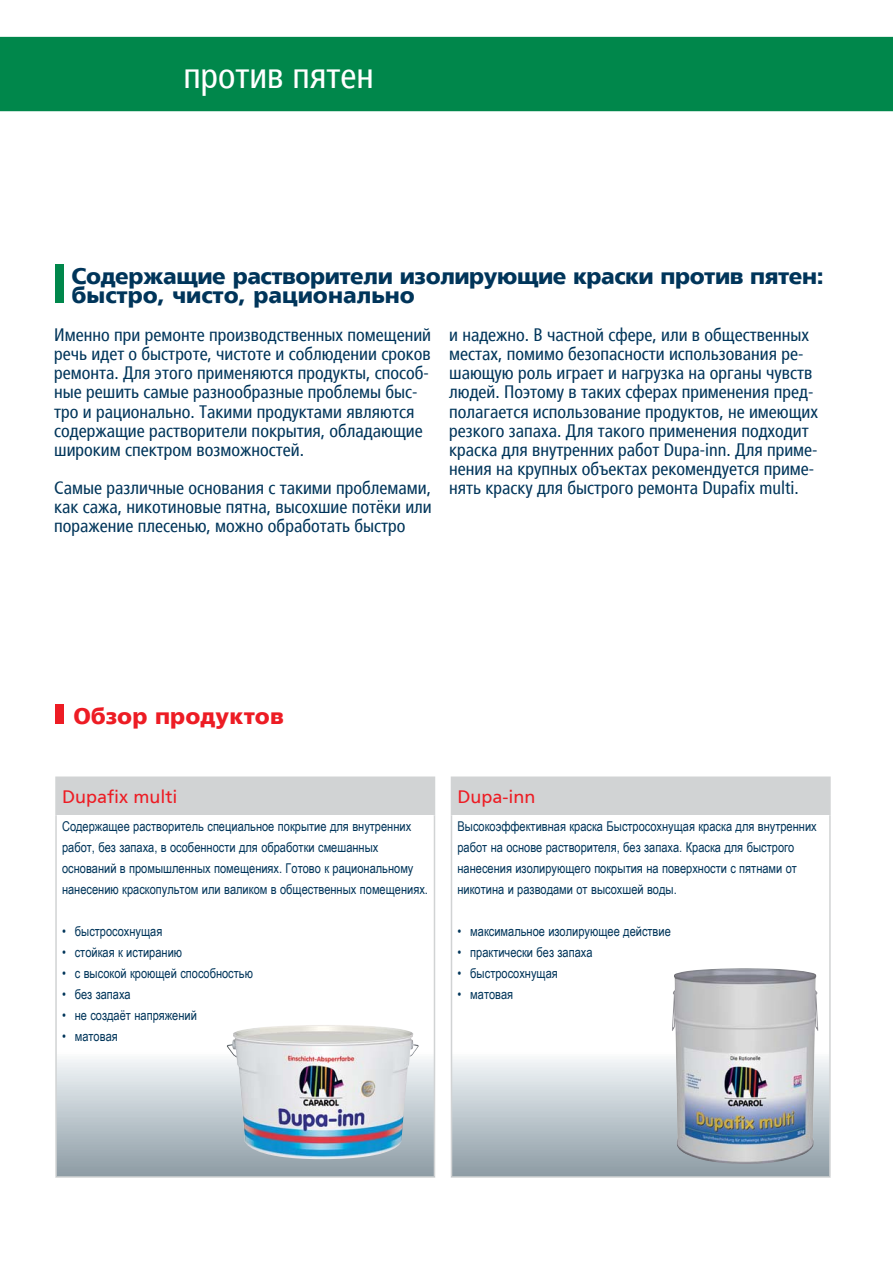
<style>
.page{position:relative;width:893px;height:1263px;background:#fff}
.page>*{position:absolute;margin:0;border:0;box-sizing:border-box;transform-origin:0 0}
.t1{font:condensed 36px "Frutiger LTCYR";color:#fff}
.t2{font:900 22.5px/19.2px "Frutiger LTCYR";letter-spacing:-.02em;color:#00355a}
.t3{font:900 22.5px "Frutiger LTCYR";letter-spacing:.005em;color:#ed1c24}
.t4{font:condensed 18px/19.2px "Frutiger LTCYR";color:#00355a}
.t5{font:18px "Frutiger LTCYR";color:#ed1c24}
.t6{font:13.5px/21px "Arial Narrow";color:#00355a}
</style>
<div class="page">
<div style="left:0;top:37px;width:893px;height:74px;background:#00874b"></div>
<div style="left:55px;top:264px;width:9px;height:39px;background:#00874b"></div>
<div style="left:55px;top:705px;width:9px;height:19px;background:#ed1c24"></div>
<div style="left:56px;top:777px;width:378px;height:38px;background:#d1d3d4"></div>
<svg style="left:57px;top:815px;width:377px;height:361px"></svg>
<hr style="left:55px;top:776px;width:380px;height:2px;background:#d1d3d4">
<hr style="left:55px;top:778px;width:2px;height:37px;background:#d1d3d4">
<hr style="left:434px;top:778px;width:1px;height:37px;background:#d1d3d4">
<hr style="left:55px;top:815px;width:2px;height:361px;background:#d1d3d4">
<hr style="left:434px;top:815px;width:1px;height:361px;background:#d1d3d4">
<hr style="left:55px;top:1176px;width:380px;height:2px;background:#d1d3d4">
<div style="left:451px;top:777px;width:379px;height:38px;background:#d1d3d4"></div>
<svg style="left:452px;top:815px;width:377px;height:361px"></svg>
<hr style="left:451px;top:776px;width:380px;height:2px;background:#d1d3d4">
<hr style="left:829px;top:778px;width:2px;height:37px;background:#d1d3d4">
<hr style="left:451px;top:815px;width:1px;height:361px;background:#d1d3d4">
<hr style="left:829px;top:815px;width:2px;height:361px;background:#d1d3d4">
<hr style="left:451px;top:1176px;width:380px;height:2px;background:#d1d3d4">
<img style="left:227px;top:1025px;width:192px;height:134px">
<img style="left:672px;top:968px;width:146px;height:196px">
<h1 class="t1" style="left:183px;top:61px;width:192px">против пятен</h1>
<p class="t2" style="left:72px;top:268px;width:754px">Содержащие растворители изолирующие краски против пятен: быстро, чисто, рационально</p>
<p class="t4" style="left:54px;top:327px;width:378px">Именно при ремонте производственных помещений речь идет о быстроте, чистоте и соблюдении сроков ремонта. Для этого применяются продукты, способ&shy;ные решить самые разнообразные проблемы быс&shy;тро и рационально. Такими продуктами являются содержащие растворители покрытия, обладающие широким спектром возможностей.</p>
<p class="t4" style="left:54px;top:480px;width:379px;text-align:justify">Самые различные основания с такими проблемами, как сажа, никотиновые пятна, высохшие потёки или поражение плесенью, можно обработать быстро</p>
<p class="t4" style="left:449px;top:327px;width:371px">и надежно. В частной сфере, или в общественных местах, помимо безопасности использования ре&shy;шающую роль играет и нагрузка на органы чувств людей. Поэтому в таких сферах применения пред&shy;полагается использование продуктов, не имеющих резкого запаха. Для такого применения подходит краска для внутренних работ Dupa-inn. Для приме&shy;нения на крупных объектах рекомендуется приме&shy;нять краску для быстрого ремонта Dupafix multi.</p>
<p class="t3" style="left:73px;top:707px;width:212px">Обзор продуктов</p>
<p class="t5" style="left:62px;top:790px;width:117px">Dupafix multi</p>
<p class="t6" style="left:62px;top:816px;width:367px">Содержащее растворитель специальное покрытие для внутренних работ, без запаха, в особенности для обработки смешанных оснований в промышленных помещениях. Готово к рациональному нанесению краскопультом или валиком в общественных помещениях.</p>
<p class="t6" style="left:62px;top:921px;width:102px">• быстросохнущая</p>
<p class="t6" style="left:62px;top:942px;width:122px">• стойкая к истиранию</p>
<p class="t6" style="left:62px;top:963px;width:192px">• с высокой кроющей способностью</p>
<p class="t6" style="left:62px;top:984px;width:70px">• без запаха</p>
<p class="t6" style="left:62px;top:1005px;width:136px">• не создаёт напряжений</p>
<p class="t6" style="left:62px;top:1026px;width:57px">• матовая</p>
<p class="t5" style="left:457px;top:790px;width:79px">Dupa-inn</p>
<p class="t6" style="left:457px;top:816px;width:361px">Высокоэффективная краска Быстросохнущая краска для внутренних работ на основе растворителя, без запаха. Краска для быстрого нанесения изолирующего покрытия на поверхности с пятнами от никотина и разводами от высохшей воды.</p>
<p class="t6" style="left:457px;top:921px;width:215px">• максимальное изолирующее действие</p>
<p class="t6" style="left:457px;top:942px;width:137px">• практически без запаха</p>
<p class="t6" style="left:457px;top:963px;width:102px">• быстросохнущая</p>
<p class="t6" style="left:457px;top:984px;width:57px">• матовая</p>
</div>
